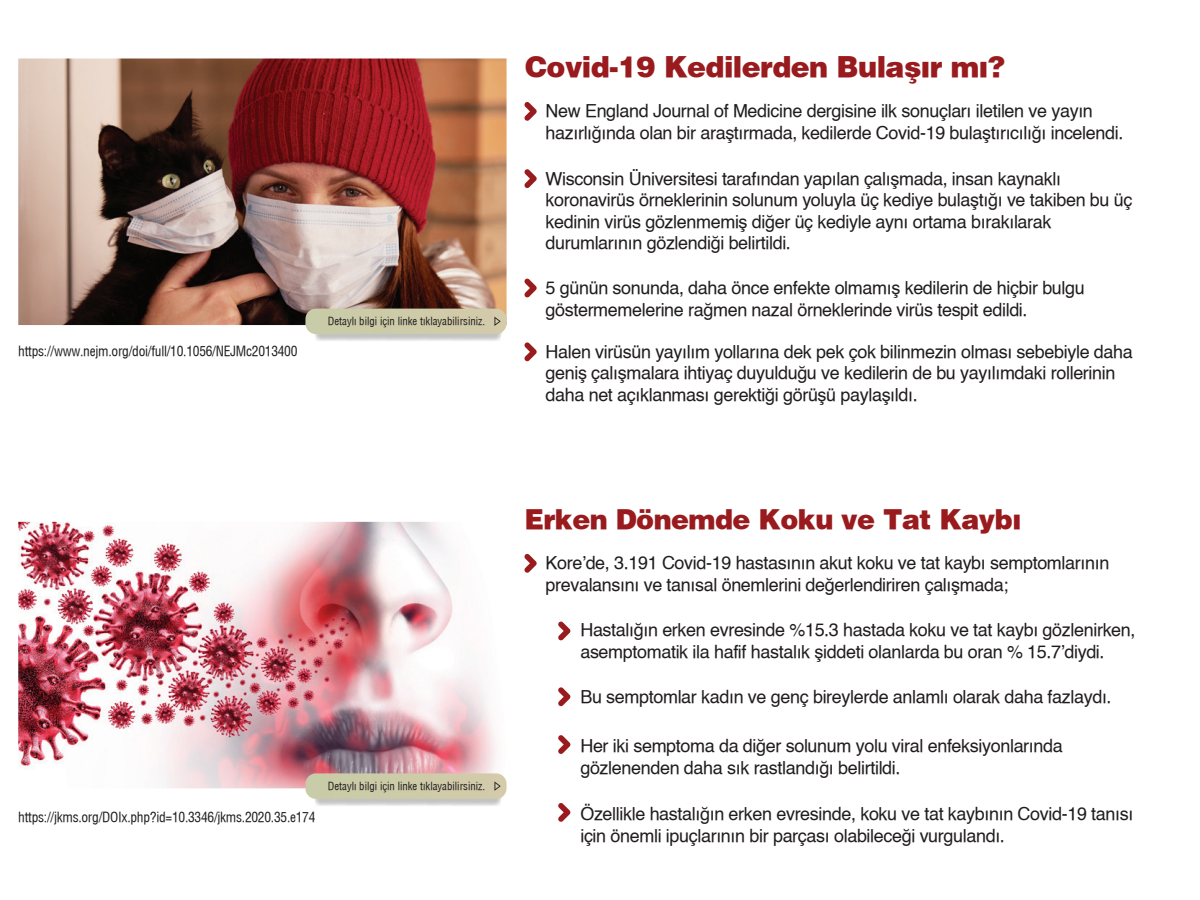
<style>
.page{position:relative;width:1200px;height:900px;background:#fff}
.page>*{position:absolute;margin:0;border:0;box-sizing:border-box;transform-origin:0 0}
.t1{font:28.5px "Helvetica X Black";letter-spacing:-.02em;color:#991b1e}
.t2{font:27px "Helvetica X Black";letter-spacing:-.02em;color:#991b1e}
.t3{font:18px/21.6px "Helvetica X Book";letter-spacing:-.02em;color:#211d1e}
.t4{font:13.5px "Helvetica Condensed X Book";letter-spacing:-.02em;color:#211d1e}
.t5{font:10.8px "Helvetica Condensed X Book";color:#211d1e}
</style>
<div class="page">
<svg style="left:524px;top:102px;width:13px;height:19px"></svg>
<svg style="left:524px;top:169px;width:13px;height:19px"></svg>
<svg style="left:524px;top:279px;width:13px;height:19px"></svg>
<svg style="left:524px;top:342px;width:13px;height:19px"></svg>
<img style="left:18px;top:59px;width:489px;height:266px">
<img style="left:315px;top:334px;width:187px;height:7px">
<div style="left:305px;top:309px;width:202px;height:25px;background:#cecba9"></div>
<svg style="left:524px;top:554px;width:13px;height:19px"></svg>
<svg style="left:558px;top:622px;width:12px;height:19px"></svg>
<svg style="left:558px;top:687px;width:12px;height:19px"></svg>
<svg style="left:558px;top:735px;width:12px;height:19px"></svg>
<svg style="left:558px;top:803px;width:12px;height:19px"></svg>
<img style="left:18px;top:522px;width:479px;height:266px">
<img style="left:315px;top:799px;width:186px;height:7px">
<svg style="left:305px;top:773px;width:202px;height:26px;background:#cdcaa9"></svg>
<p class="t4" style="left:18px;top:343px;width:281px">https://www.nejm.org/doi/full/10.1056/NEJMc2013400</p>
<p class="t5" style="left:328px;top:314px;width:159px">Detaylı bilgi için linke tıklayabilirsiniz.</p>
<h1 class="t1" style="left:525px;top:48px;width:482px">Covid-19 Kedilerden Bulaşır mı?</h1>
<p class="t3" style="left:546px;top:101px;width:579px">New England Journal of Medicine dergisine ilk sonuçları iletilen ve yayın hazırlığında olan bir araştırmada, kedilerde Covid-19 bulaştırıcılığı incelendi.</p>
<p class="t3" style="left:546px;top:169px;width:588px">Wisconsin Üniversitesi tarafından yapılan çalışmada, insan kaynaklı koronavirüs örneklerinin solunum yoluyla üç kediye bulaştığı ve takiben bu üç kedinin virüs gözlenmemiş diğer üç kediyle aynı ortama bırakılarak durumlarının gözlendiği belirtildi.</p>
<p class="t3" style="left:546px;top:278px;width:541px">5 günün sonunda, daha önce enfekte olmamış kedilerin de hiçbir bulgu göstermemelerine rağmen nazal örneklerinde virüs tespit edildi.</p>
<p class="t3" style="left:546px;top:342px;width:589px">Halen virüsün yayılım yollarına dek pek çok bilinmezin olması sebebiyle daha geniş çalışmalara ihtiyaç duyulduğu ve kedilerin de bu yayılımdaki rollerinin daha net açıklanması gerektiği görüşü paylaşıldı.</p>
<p class="t5" style="left:328px;top:779px;width:159px">Detaylı bilgi için linke tıklayabilirsiniz.</p>
<h2 class="t2" style="left:525px;top:502px;width:498px">Erken Dönemde Koku ve Tat Kaybı</h2>
<p class="t3" style="left:546px;top:553px;width:565px">Kore’de, 3.191 Covid-19 hastasının akut koku ve tat kaybı semptomlarının prevalansını ve tanısal önemlerini değerlendiriren çalışmada;</p>
<p class="t3" style="left:580px;top:620px;width:557px">Hastalığın erken evresinde %15.3 hastada koku ve tat kaybı gözlenirken, asemptomatik ila hafif hastalık şiddeti olanlarda bu oran % 15.7’diydi.</p>
<p class="t3" style="left:580px;top:687px;width:533px">Bu semptomlar kadın ve genç bireylerde anlamlı olarak daha fazlaydı.</p>
<p class="t3" style="left:580px;top:736px;width:484px">Her iki semptoma da diğer solunum yolu viral enfeksiyonlarında gözlenenden daha sık rastlandığı belirtildi.</p>
<p class="t4" style="left:18px;top:808px;width:299px">https://jkms.org/DOIx.php?id=10.3346/jkms.2020.35.e174</p>
<p class="t3" style="left:580px;top:804px;width:555px">Özellikle hastalığın erken evresinde, koku ve tat kaybının Covid-19 tanısı için önemli ipuçlarının bir parçası olabileceği vurgulandı.</p>
</div>
